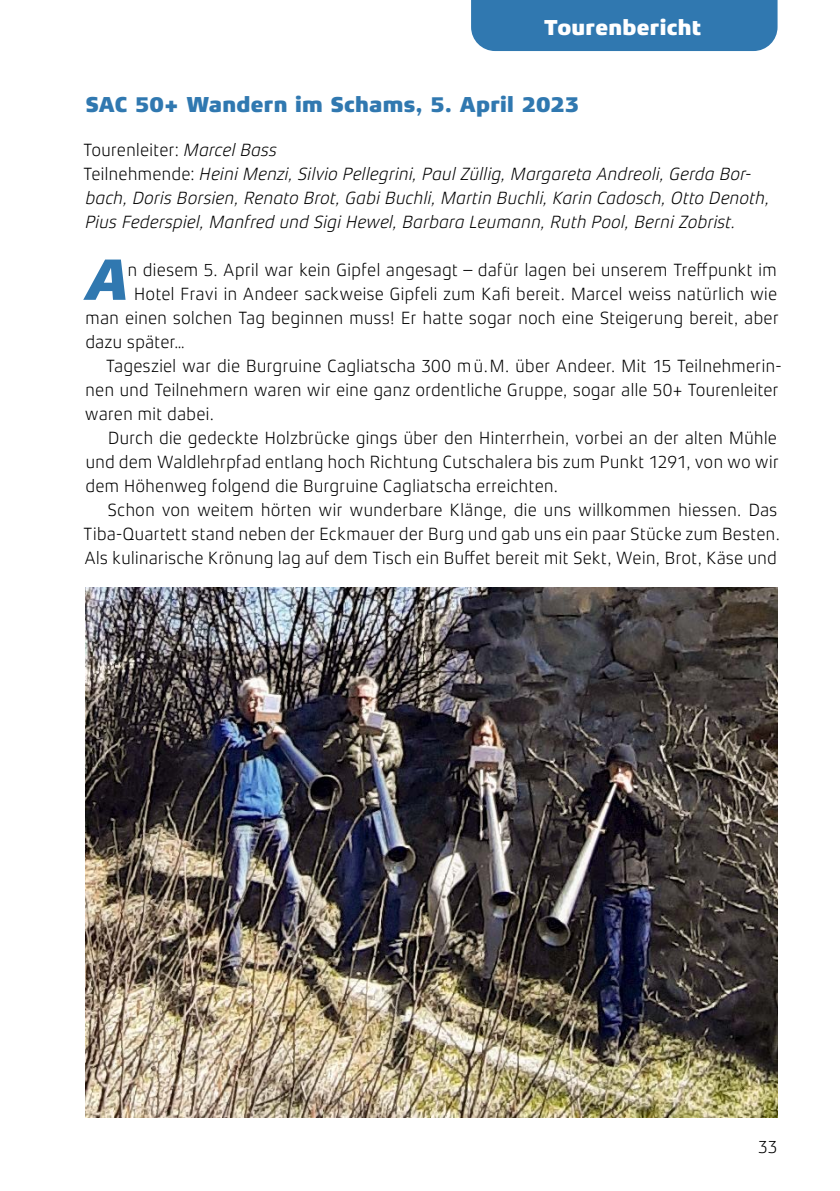
<style>
.page{position:relative;width:840px;height:1191px;background:#fff}
.page>*{position:absolute;margin:0;border:0;box-sizing:border-box;transform-origin:0 0}
.t1{font:italic 800 59.2px "Xenois Sans Pro";color:#3078b0}
.t2{font:800 22px "Xenois Sans Pro";letter-spacing:.01em;color:#3078b0}
.t3{font:800 22px "Xenois Sans Pro";letter-spacing:.01em;color:#fff}
.t4{font:300 18px "Xenois Sans Pro";letter-spacing:-.01em;color:#000}
.t5{font:italic 300 18px/24px "Xenois Sans Pro";letter-spacing:-.01em;color:#000}
.s1{font-style:normal}
</style>
<div class="page">
<div style="left:471px;top:0;width:306px;height:51px;background:#3078b0"></div>
<img style="left:85px;top:588px;width:692px;height:529px">
<p class="t3" style="left:544px;top:15px;width:158px">Tourenbericht</p>
<p class="t2" style="left:86px;top:92px;width:495px">SAC 50+ Wandern im Schams, 5. April 2023</p>
<p class="t5" style="left:83px;top:138px;width:688px"><span class="s1">Tourenleiter:</span> Marcel Bass<br><span class="s1">Teilnehmende:</span> Heini Menzi, Silvio Pellegrini, Paul Züllig, Margareta Andreoli, Gerda Bor&shy;bach, Doris Borsien, Renato Brot, Gabi Buchli, Martin Buchli, Karin Cadosch, Otto Denoth, Pius Federspiel, Manfred und Sigi Hewel, Barbara Leumann, Ruth Pool, Berni Zobrist.</p>
<h1 class="t1" style="left:87px;top:246px;width:44px">A</h1>
<p class="t4" style="left:127px;top:259px;width:651px">n diesem 5. April war kein Gipfel angesagt – dafür lagen bei unserem Treffpunkt im</p>
<p class="t4" style="left:134px;top:283px;width:644px">Hotel Fravi in Andeer sackweise Gipfeli zum Kafi bereit. Marcel weiss natürlich wie</p>
<p class="t4" style="left:85px;top:307px;width:694px">man einen solchen Tag beginnen muss! Er hatte sogar noch eine Steigerung bereit, aber</p>
<p class="t4" style="left:85px;top:331px;width:101px">dazu später…</p>
<p class="t4" style="left:106px;top:355px;width:677px">Tagesziel war die Burgruine Cagliatscha 300 m ü. M. über Andeer. Mit 15 Teilnehmerin-</p>
<p class="t4" style="left:85px;top:379px;width:694px">nen und Teilnehmern waren wir eine ganz ordentliche Gruppe, sogar alle 50+ Tourenleiter</p>
<p class="t4" style="left:85px;top:403px;width:131px">waren mit dabei.</p>
<p class="t4" style="left:108px;top:427px;width:670px">Durch die gedeckte Holzbrücke gings über den Hinterrhein, vorbei an der alten Mühle</p>
<p class="t4" style="left:85px;top:451px;width:694px">und dem Waldlehrpfad entlang hoch Richtung Cutschalera bis zum Punkt 1291, von wo wir</p>
<p class="t4" style="left:85px;top:475px;width:474px">dem Höhenweg folgend die Burgruine Cagliatscha erreichten.</p>
<p class="t4" style="left:107px;top:499px;width:671px">Schon von weitem hörten wir wunderbare Klänge, die uns willkommen hiessen. Das</p>
<p class="t4" style="left:83px;top:523px;width:698px">Tiba-Quartett stand neben der Eckmauer der Burg und gab uns ein paar Stücke zum Besten.</p>
<p class="t4" style="left:84px;top:547px;width:694px">Als kulinarische Krönung lag auf dem Tisch ein Buffet bereit mit Sekt, Wein, Brot, Käse und</p>
<p class="t4" style="left:757px;top:1137px;width:21px">33</p>
</div>
